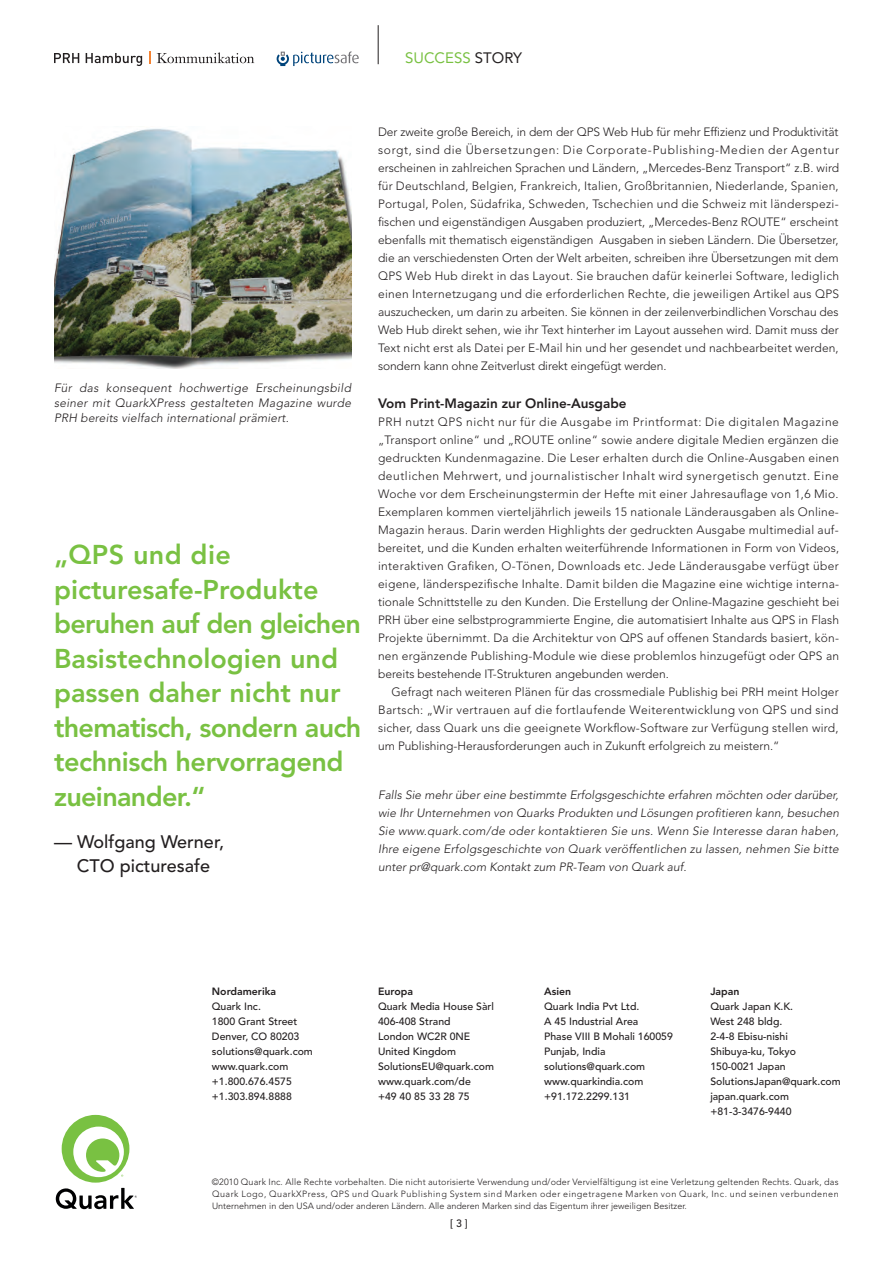
<style>
.page{position:relative;width:893px;height:1263px;background:#fff}
.page>*{position:absolute;margin:0;border:0;box-sizing:border-box;transform-origin:0 0}
.t1{font:800 27px/34.5px "Avenir LT Std";letter-spacing:-.015em;color:#79c142}
.t2{font:500 18px/24px "Avenir LT Std";color:#231f20;text-align:center}
.t3{font:15px "Avenir LT Std";color:#79c142}
.t4{font:800 13.5px "Avenir LT Std";color:#231f20}
.t5{font:300 12px/18px "Avenir LT Std";color:#231f20;text-align:justify}
.t6{font:italic 300 12px/18px "Avenir LT Std";letter-spacing:.015em;color:#231f20;text-align:justify}
.t7{font:500 10.5px/15px "Avenir LT Std";color:#231f20}
.t8{font:800 10.5px "Avenir LT Std";color:#231f20}
.t9{font:300 9px/12px "Avenir LT Std";color:#231f20;text-align:justify}
.s1{color:#231f20}
</style>
<div class="page">
<svg style="left:56px;top:1188px;width:81px;height:21px"></svg>
<svg style="left:62px;top:1115px;width:67px;height:67px"></svg>
<hr style="left:378px;top:25px;width:1px;height:39px;background:#231f20">
<svg style="left:277px;top:51px;width:81px;height:15px"></svg>
<svg style="left:54px;top:53px;width:200px;height:11px"></svg>
<svg style="left:54px;top:53px;width:25px;height:10px"></svg>
<svg style="left:86px;top:53px;width:56px;height:13px"></svg>
<svg style="left:149px;top:51px;width:2px;height:13px"></svg>
<svg style="left:157px;top:52px;width:97px;height:11px"></svg>
<img style="left:54px;top:128px;width:297px;height:241px">
<p class="t3" style="left:405px;top:52px;width:118px">SUCCESS <span class="s1">STORY</span></p>
<p class="t6" style="left:54px;top:382px;width:298px;line-height:15px">Für das konsequent hochwertige Erscheinungsbild seiner mit QuarkXPress gestalteten Magazine wurde PRH bereits vielfach international prämiert.</p>
<h1 class="t1" style="left:54px;top:540px;width:309px">„QPS und die picturesafe-Produkte beruhen auf den gleichen<br>Basistechnologien und passen daher nicht nur thematisch, sondern auch technisch hervorragend zueinander.“</h1>
<h2 class="t2" style="left:54px;top:831px;width:171px">— Wolfgang Werner,<br>CTO picturesafe</h2>
<p class="t5" style="left:378px;top:124px;width:463px">Der zweite große Bereich, in dem der QPS Web Hub für mehr Effizienz und Produktivität sorgt, sind die Übersetzungen: Die Corporate-Publishing-Medien der Agentur erscheinen in zahlreichen Sprachen und Ländern, „Mercedes-Benz Transport“ z.B. wird für Deutschland, Belgien, Frankreich, Italien, Großbritannien, Niederlande, Spanien, Portugal, Polen, Südafrika, Schweden, Tschechien und die Schweiz mit länderspezi&shy;fischen und eigenständigen Ausgaben produziert, „Mercedes-Benz ROUTE“ erscheint ebenfalls mit thematisch eigenständigen Ausgaben in sieben Ländern. Die Übersetzer, die an verschiedensten Orten der Welt arbeiten, schreiben ihre Übersetzungen mit dem QPS Web Hub direkt in das Layout. Sie brauchen dafür keinerlei Software, lediglich einen Internetzugang und die erforderlichen Rechte, die jeweiligen Artikel aus QPS auszuchecken, um darin zu arbeiten. Sie können in der zeilenverbindlichen Vorschau des Web Hub direkt sehen, wie ihr Text hinterher im Layout aussehen wird. Damit muss der Text nicht erst als Datei per E-Mail hin und her gesendet und nachbearbeitet werden, sondern kann ohne Zeitverlust direkt eingefügt werden.</p>
<p class="t4" style="left:378px;top:397px;width:250px">Vom Print-Magazin zur Online-Ausgabe</p>
<p class="t5" style="left:378px;top:413px;width:463px">PRH nutzt QPS nicht nur für die Ausgabe im Printformat: Die digitalen Magazine „Transport online“ und „ROUTE online“ sowie andere digitale Medien ergänzen die gedruckten Kundenmagazine. Die Leser erhalten durch die Online-Ausgaben einen deutlichen Mehrwert, und journalistischer Inhalt wird synergetisch genutzt. Eine Woche vor dem Erscheinungstermin der Hefte mit einer Jahresauflage von 1,6 Mio.<br>Exemplaren kommen vierteljährlich jeweils 15 nationale Länderausgaben als Online-Magazin heraus. Darin werden Highlights der gedruckten Ausgabe multimedial auf&shy;bereitet, und die Kunden erhalten weiterführende Informationen in Form von Videos, interaktiven Grafiken, O-Tönen, Downloads etc. Jede Länderausgabe verfügt über eigene, länderspezifische Inhalte. Damit bilden die Magazine eine wichtige interna&shy;tionale Schnittstelle zu den Kunden. Die Erstellung der Online-Magazine geschieht bei PRH über eine selbstprogrammierte Engine, die automatisiert Inhalte aus QPS in Flash Projekte übernimmt. Da die Architektur von QPS auf offenen Standards basiert, kön&shy;nen ergänzende Publishing-Module wie diese problemlos hinzugefügt oder QPS an bereits bestehende IT-Strukturen angebunden werden.</p>
<p class="t5" style="left:378px;top:683px;width:462px;text-indent:14px">Gefragt nach weiteren Plänen für das crossmediale Publishig bei PRH meint Holger Bartsch: „Wir vertrauen auf die fortlaufende Weiterentwicklung von QPS und sind sicher, dass Quark uns die geeignete Workflow-Software zur Verfügung stellen wird, um Publishing-Herausforderungen auch in Zukunft erfolgreich zu meistern.“</p>
<p class="t6" style="left:378px;top:787px;width:463px">Falls Sie mehr über eine bestimmte Erfolgsgeschichte erfahren möchten oder darüber, wie Ihr Unternehmen von Quarks Produkten und Lösungen profitieren kann, besuchen Sie www.quark.com/de oder kontaktieren Sie uns. Wenn Sie Interesse daran haben, Ihre eigene Erfolgsgeschichte von Quark veröffentlichen zu lassen, nehmen Sie bitte unter pr@quark.com Kontakt zum PR-Team von Quark auf.</p>
<p class="t8" style="left:212px;top:987px;width:66px">Nordamerika</p>
<p class="t7" style="left:212px;top:1000px;width:102px">Quark Inc.<br>1800 Grant Street<br>Denver, CO 80203 solutions@quark.com www.quark.com +1.800.676.4575 +1.303.894.8888</p>
<p class="t8" style="left:378px;top:987px;width:36px">Europa</p>
<p class="t7" style="left:378px;top:1000px;width:117px">Quark Media House Sàrl<br>406-408 Strand<br>London WC2R 0NE<br>United Kingdom<br>SolutionsEU@quark.com www.quark.com/de<br>+49 40 85 33 28 75</p>
<p class="t8" style="left:544px;top:987px;width:29px">Asien</p>
<p class="t7" style="left:544px;top:1000px;width:130px">Quark India Pvt Ltd.<br>A 45 Industrial Area<br>Phase VIII B Mohali 160059<br>Punjab, India solutions@quark.com www.quarkindia.com +91.172.2299.131</p>
<p class="t8" style="left:710px;top:987px;width:31px">Japan</p>
<p class="t7" style="left:710px;top:1000px;width:132px">Quark Japan K.K.<br>West 248 bldg.<br>2-4-8 Ebisu-nishi<br>Shibuya-ku, Tokyo<br>150-0021 Japan<br>SolutionsJapan@quark.com japan.quark.com +81-3-3476-9440</p>
<p class="t9" style="left:212px;top:1176px;width:628px">©2010 Quark Inc. Alle Rechte vorbehalten. Die nicht autorisierte Verwendung und/oder Vervielfältigung ist eine Verletzung geltenden Rechts. Quark, das Quark Logo, QuarkXPress, QPS und Quark Publishing System sind Marken oder eingetragene Marken von Quark, Inc. und seinen verbundenen Unternehmen in den USA und/oder anderen Ländern. Alle anderen Marken sind das Eigentum ihrer jeweiligen Besitzer.</p>
<p class="t7" style="left:450px;top:1216px;width:19px">[ 3 ]</p>
</div>
